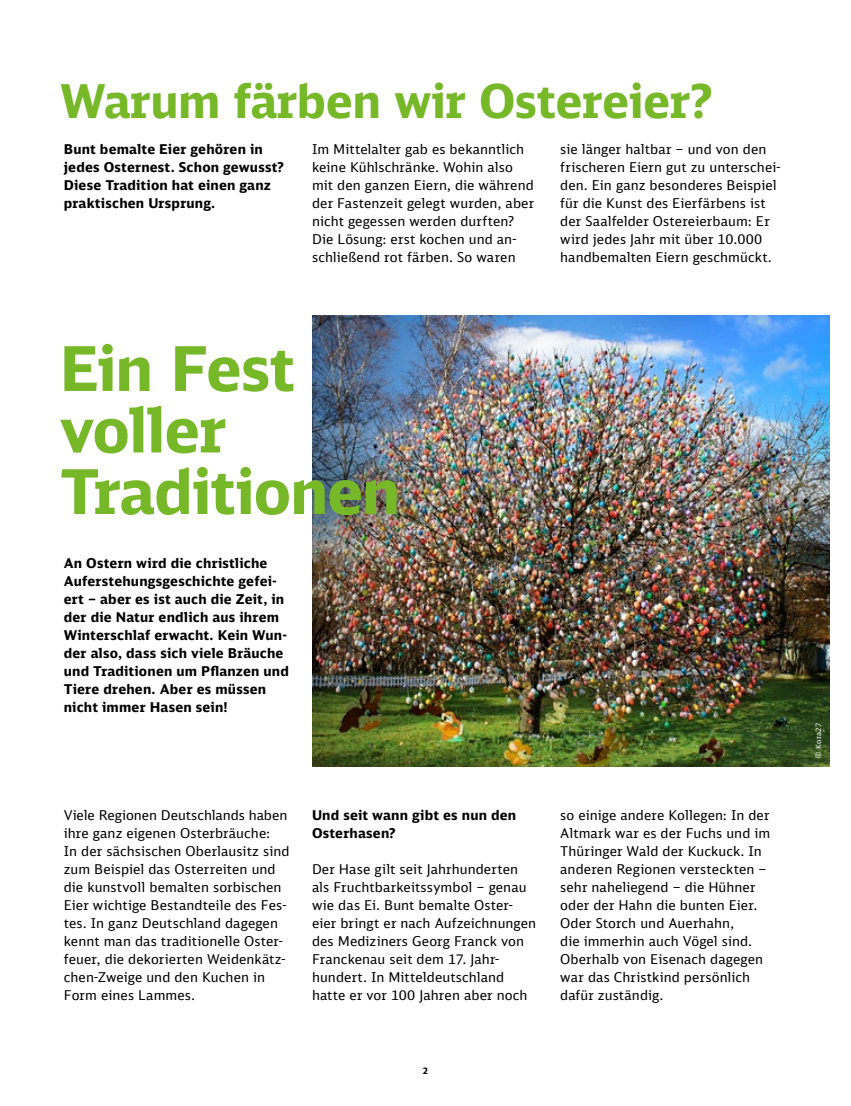
<style>
.page{position:relative;width:851px;height:1106px;background:#fff}
.page>*{position:absolute;margin:0;border:0;box-sizing:border-box;transform-origin:0 0}
.t1{font:700 61.5px/61.5px "DB Sans";letter-spacing:-.02em;color:#76b828}
.t2{font:700 46.5px "DB Sans";letter-spacing:-.01em;color:#76b828}
.t3{font:13.5px/18px "DB Sans";letter-spacing:.01em;color:#000}
.t4{font:700 13.5px/18px "DB Sans";letter-spacing:.015em;color:#000}
.t5{font:700 9px "DB Sans";color:#000}
.t6{font:7.5px "DB Sans";letter-spacing:.02em;color:#fff}
</style>
<div class="page">
<img style="left:449px;top:316px;width:380px;height:450px">
<img style="left:312px;top:316px;width:137px;height:450px">
<img style="left:312px;top:388px;width:124px;height:173px">
<h2 class="t2" style="left:60px;top:71px;width:654px">Warum färben wir Ostereier?</h2>
<p class="t4" style="left:64px;top:139px;width:221px">Bunt bemalte Eier gehören in jedes Osternest. Schon gewusst?<br>Diese Tradition hat einen ganz praktischen Ursprung.</p>
<p class="t3" style="left:312px;top:140px;width:224px">Im Mittelalter gab es bekanntlich keine Kühlschränke. Wohin also mit den ganzen Eiern, die während der Fastenzeit gelegt wurden, aber nicht gegessen werden durften?<br>Die Lösung: erst kochen und an&shy;schließend rot färben. So waren</p>
<p class="t3" style="left:560px;top:140px;width:222px">sie länger haltbar – und von den frischeren Eiern gut zu unterschei&shy;den. Ein ganz besonderes Beispiel für die Kunst des Eierfärbens ist der Saalfelder Ostereierbaum: Er wird jedes Jahr mit über 10.000 handbemalten Eiern geschmückt.</p>
<h1 class="t1" style="left:60px;top:336px;width:342px">Ein Fest voller<br>Traditionen</h1>
<p class="t4" style="left:64px;top:554px;width:227px">An Ostern wird die christliche<br>Auferstehungsgeschichte gefei&shy;ert – aber es ist auch die Zeit, in der die Natur endlich aus ihrem<br>Winterschlaf erwacht. Kein Wun&shy;der also, dass sich viele Bräuche und Traditionen um Pflanzen und<br>Tiere drehen. Aber es müssen nicht immer Hasen sein!</p>
<p class="t3" style="left:64px;top:806px;width:227px">Viele Regionen Deutschlands haben ihre ganz eigenen Osterbräuche:<br>In der sächsischen Oberlausitz sind zum Beispiel das Osterreiten und die kunstvoll bemalten sorbischen Eier wichtige Bestandteile des Fes&shy;tes. In ganz Deutschland dagegen kennt man das traditionelle Oster&shy;feuer, die dekorierten Weidenkätz&shy;chen-Zweige und den Kuchen in Form eines Lammes.</p>
<p class="t4" style="left:312px;top:806px;width:206px">Und seit wann gibt es nun den<br>Osterhasen?</p>
<p class="t3" style="left:312px;top:860px;width:225px">Der Hase gilt seit Jahrhunderten als Fruchtbarkeitssymbol – genau wie das Ei. Bunt bemalte Oster&shy;eier bringt er nach Aufzeichnungen des Mediziners Georg Franck von<br>Franckenau seit dem 17. Jahr&shy;hundert. In Mitteldeutschland hatte er vor 100 Jahren aber noch</p>
<p class="t3" style="left:560px;top:806px;width:211px">so einige andere Kollegen: In der<br>Altmark war es der Fuchs und im<br>Thüringer Wald der Kuckuck. In anderen Regionen versteckten – sehr naheliegend – die Hühner oder der Hahn die bunten Eier.<br>Oder Storch und Auerhahn,<br>die immerhin auch Vögel sind.<br>Oberhalb von Eisenach dagegen war das Christkind persönlich dafür zuständig.</p>
<p class="t5" style="left:422px;top:1065px;width:7px">2</p>
<p class="t6" style="left:813px;top:757px;width:36px;rotate:-90deg">© Kora27</p>
</div>
